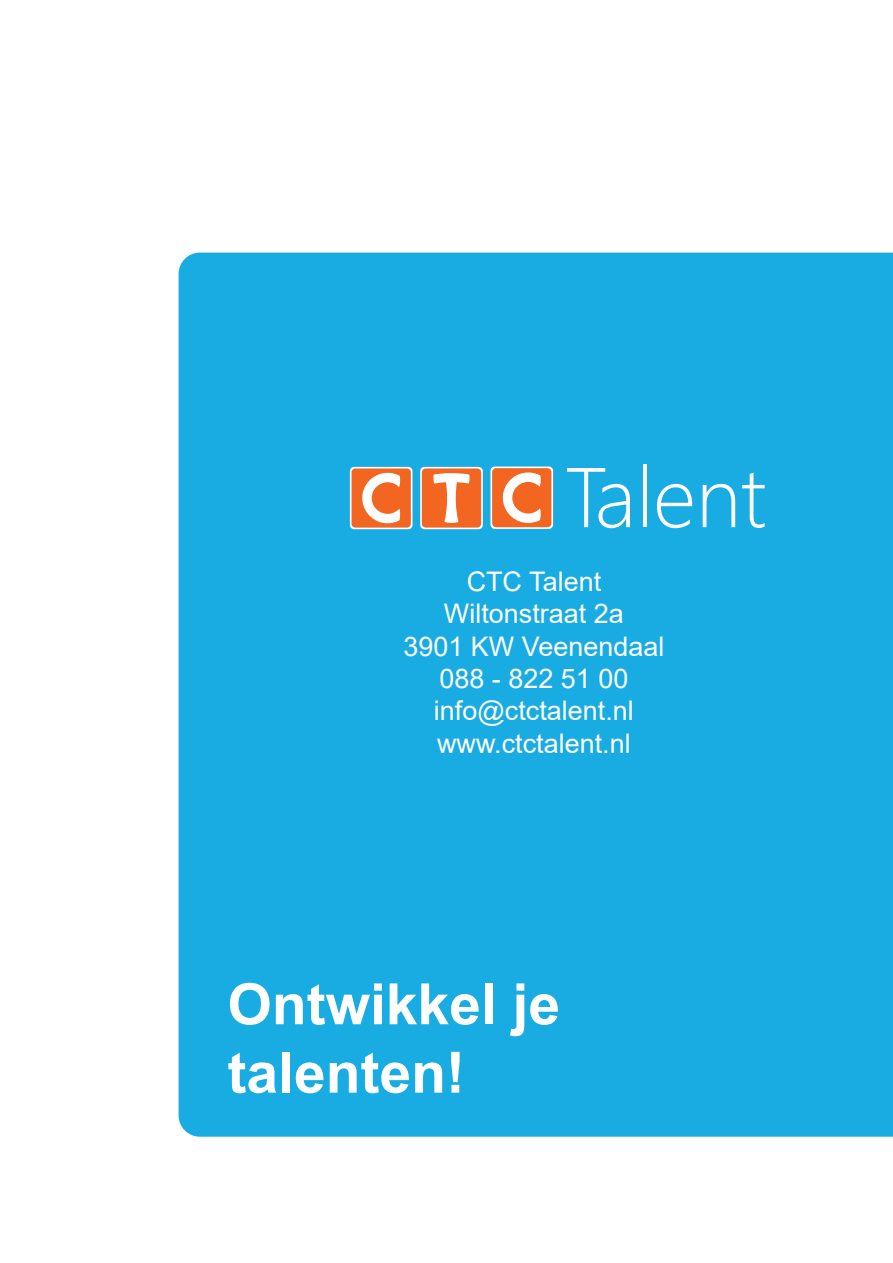
<style>
.page{position:relative;width:893px;height:1263px;background:#fff}
.page>*{position:absolute;margin:0;border:0;box-sizing:border-box;transform-origin:0 0}
.t1{font:300 84.6px "Segoe UI";color:#fff}
.t2{font:700 57px/68.4px "Arial";color:#fff}
.t3{font:27px/32.4px "Arial";color:#fff;text-align:center}
</style>
<div class="page">
<div style="left:179px;top:253px;width:714px;height:884px;background:#18ace3"></div>
<svg style="left:490px;top:466px;width:63px;height:63px"></svg>
<svg style="left:420px;top:467px;width:63px;height:62px"></svg>
<div style="left:350px;top:467px;width:62px;height:62px;background:#fff;border-radius:4px"></div>
<div style="left:422px;top:468px;width:59px;height:60px;background:#f36621;border-radius:4px"></div>
<div style="left:492px;top:468px;width:59px;height:59px;background:#f36621;border-radius:4px"></div>
<div style="left:351px;top:468px;width:60px;height:60px;background:#f36621;border-radius:4px"></div>
<svg style="left:502px;top:472px;width:39px;height:51px"></svg>
<svg style="left:362px;top:472px;width:39px;height:52px"></svg>
<svg style="left:433px;top:440px;width:37px;height:83px"></svg>
<h1 class="t1" style="left:564px;top:417px;width:203px">Talent</h1>
<p class="t3" style="left:403px;top:565px;width:263px">CTC Talent<br>Wiltonstraat 2a<br>3901 KW Veenendaal<br>088 - 822 51 00 info@ctctalent.nl www.ctctalent.nl</p>
<h2 class="t2" style="left:227px;top:971px;width:334px">Ontwikkel je talenten!</h2>
</div>
